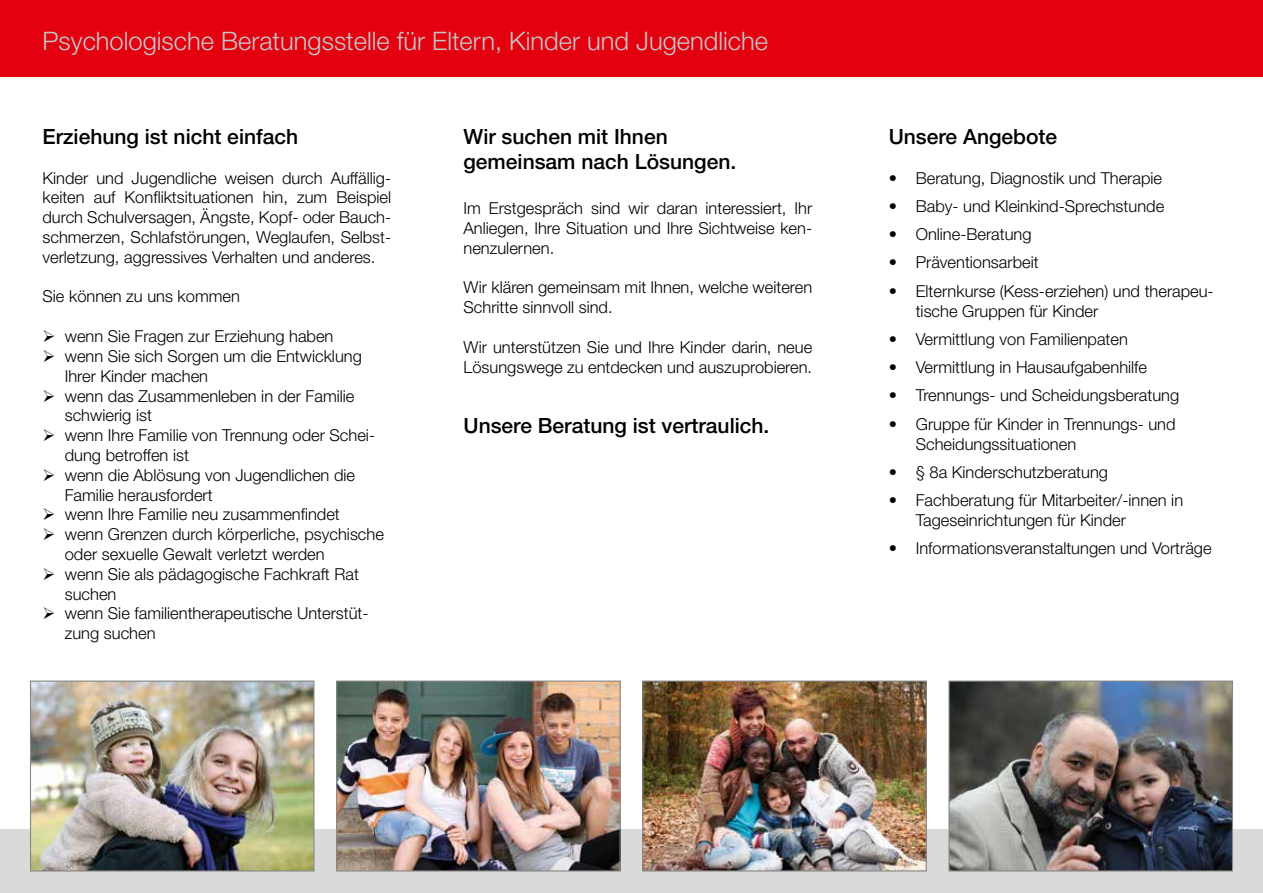
<style>
.page{position:relative;width:1263px;height:893px;background:#fff}
.page>*{position:absolute;margin:0;border:0;box-sizing:border-box;transform-origin:0 0}
.t1{font:300 25.5px "Helvetica Neue";color:#c5c6c6}
.t2{font:500 21px/25.2px "Helvetica Neue";color:#000}
.t3{font:300 16.5px/19.8px "Helvetica Neue";color:#000}
</style>
<div class="page">
<div style="left:0;top:829px;width:1263px;height:64px;background:#dadada"></div>
<div style="left:0;top:0;width:1263px;height:77px;background:#e3000f"></div>
<img style="left:950px;top:683px;width:281px;height:186px">
<div style="left:948px;top:681px;width:285px;height:190px;border:1px solid #878786"></div>
<img style="left:338px;top:683px;width:281px;height:186px">
<div style="left:336px;top:681px;width:285px;height:190px;border:1px solid #878786"></div>
<img style="left:32px;top:683px;width:280px;height:186px">
<div style="left:30px;top:681px;width:284px;height:190px;border:1px solid #878786"></div>
<img style="left:644px;top:683px;width:281px;height:186px">
<div style="left:642px;top:681px;width:285px;height:190px;border:1px solid #878786"></div>
<h1 class="t1" style="left:43px;top:25px;width:727px">Psychologische Beratungsstelle für Eltern, Kinder und Jugendliche</h1>
<p class="t2" style="left:43px;top:124px;width:257px">Erziehung ist nicht einfach</p>
<p class="t3" style="left:43px;top:168px;width:350px;text-align:justify">Kinder und Jugendliche weisen durch Auffällig&shy;keiten auf Konfliktsituationen hin, zum Beispiel durch Schulversagen, Ängste, Kopf- oder Bauch&shy;schmerzen, Schlafstörungen, Weglaufen, Selbst&shy;verletzung, aggressives Verhalten und anderes.</p>
<p class="t3" style="left:43px;top:286px;width:199px">Sie können zu uns kommen</p>
<p class="t3" style="left:43px;top:326px;width:292px">➢ wenn Sie Fragen zur Erziehung haben</p>
<p class="t3" style="left:65px;top:346px;width:299px;text-indent:-22px">➢ wenn Sie sich Sorgen um die Entwicklung<br>Ihrer Kinder machen</p>
<p class="t3" style="left:65px;top:385px;width:291px;text-indent:-22px">➢ wenn das Zusammenleben in der Familie schwierig ist</p>
<p class="t3" style="left:65px;top:425px;width:312px;text-indent:-22px">➢ wenn Ihre Familie von Trennung oder Schei&shy;dung betroffen ist</p>
<p class="t3" style="left:65px;top:465px;width:292px;text-indent:-22px">➢ wenn die Ablösung von Jugendlichen die<br>Familie herausfordert</p>
<p class="t3" style="left:43px;top:504px;width:299px">➢ wenn Ihre Familie neu zusammenfindet</p>
<p class="t3" style="left:65px;top:524px;width:321px;text-indent:-22px">➢ wenn Grenzen durch körperliche, psychische oder sexuelle Gewalt verletzt werden</p>
<p class="t3" style="left:65px;top:564px;width:296px;text-indent:-22px">➢ wenn Sie als pädagogische Fachkraft Rat suchen</p>
<p class="t3" style="left:65px;top:603px;width:305px;text-indent:-22px">➢ wenn Sie familientherapeutische Unterstüt&shy;zung suchen</p>
<p class="t2" style="left:463px;top:124px;width:274px">Wir suchen mit Ihnen gemeinsam nach Lösungen.</p>
<p class="t3" style="left:463px;top:198px;width:350px;text-align:justify">Im Erstgespräch sind wir daran interessiert, Ihr Anliegen, Ihre Situation und Ihre Sichtweise ken&shy;nenzulernen.</p>
<p class="t3" style="left:463px;top:277px;width:350px">Wir klären gemeinsam mit Ihnen, welche weiteren<br>Schritte sinnvoll sind.</p>
<p class="t3" style="left:463px;top:337px;width:350px">Wir unterstützen Sie und Ihre Kinder darin, neue<br>Lösungswege zu entdecken und auszuprobieren.</p>
<p class="t2" style="left:463px;top:413px;width:307px">Unsere Beratung ist vertraulich.</p>
<p class="t2" style="left:889px;top:124px;width:170px">Unsere Angebote</p>
<p class="t3" style="left:889px;top:167px;width:275px">• Beratung, Diagnostik und Therapie</p>
<p class="t3" style="left:889px;top:196px;width:277px">• Baby- und Kleinkind-Sprechstunde</p>
<p class="t3" style="left:889px;top:224px;width:144px">• Online-Beratung</p>
<p class="t3" style="left:889px;top:252px;width:151px">• Präventionsarbeit</p>
<p class="t3" style="left:916px;top:281px;width:299px;text-indent:-27px">• Elternkurse (Kess-erziehen) und therapeu&shy;tische Gruppen für Kinder</p>
<p class="t3" style="left:889px;top:329px;width:241px">• Vermittlung von Familienpaten</p>
<p class="t3" style="left:889px;top:357px;width:260px">• Vermittlung in Hausaufgabenhilfe</p>
<p class="t3" style="left:889px;top:385px;width:292px">• Trennungs- und Scheidungsberatung</p>
<p class="t3" style="left:916px;top:414px;width:261px;text-indent:-27px">• Gruppe für Kinder in Trennungs- und<br>Scheidungssituationen</p>
<p class="t3" style="left:889px;top:462px;width:221px">• § 8a Kinderschutzberatung</p>
<p class="t3" style="left:916px;top:490px;width:269px;text-indent:-27px">• Fachberatung für Mitarbeiter/-innen in<br>Tageseinrichtungen für Kinder</p>
<p class="t3" style="left:889px;top:538px;width:324px">• Informationsveranstaltungen und Vorträge</p>
</div>
